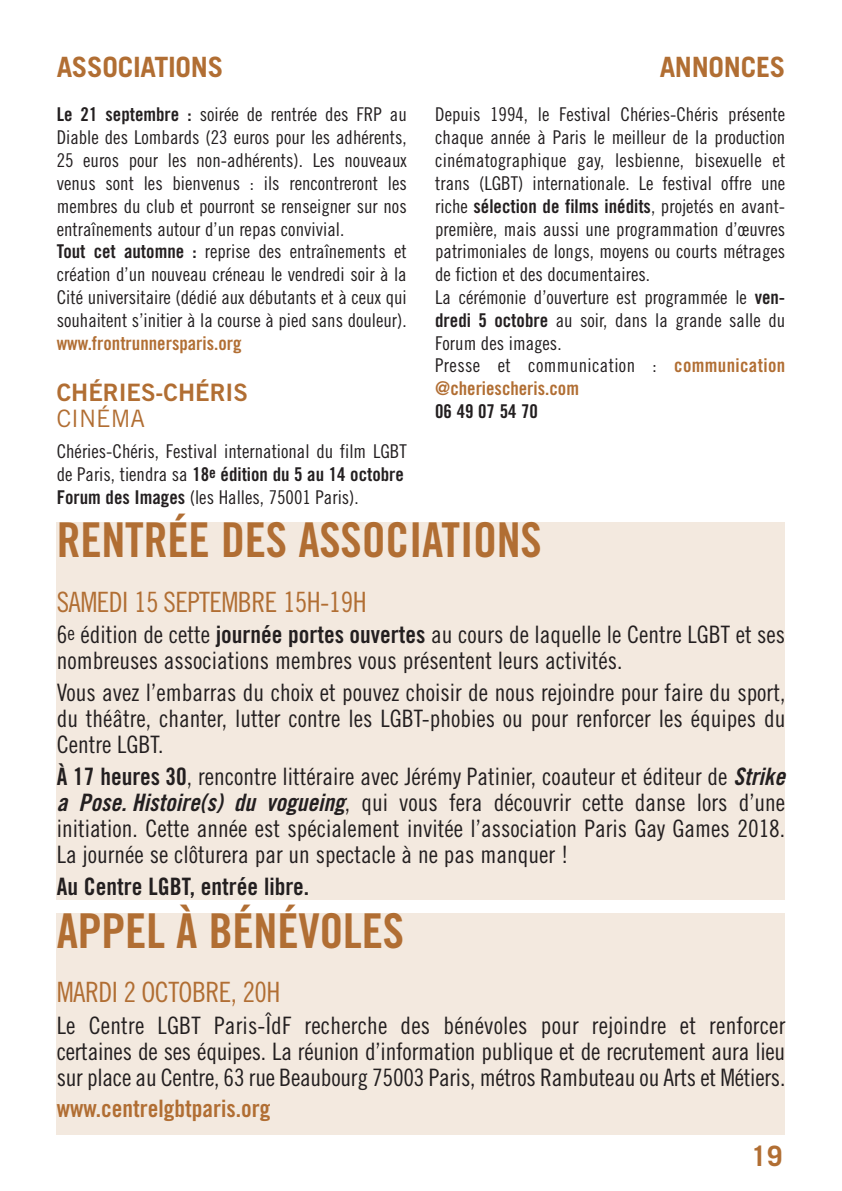
<style>
.page{position:relative;width:842px;height:1191px;background:#fff}
.page>*{position:absolute;margin:0;border:0;box-sizing:border-box;transform-origin:0 0}
.t1{font:48px "Trade Gothic Bold Cond Twenty";letter-spacing:-.005em;color:#b16e33}
.t2{font:28px "Trade Gothic Cond Eighteen";letter-spacing:-.02em;color:#b16e33}
.t3{font:700 28px "Trade Gothic";letter-spacing:-.01em;color:#b16e33}
.t4{font:24px/26px "Trade Gothic Cond Eighteen";color:#231f20;text-align:justify}
.t5{font:24px "Trade Gothic Bold Cond Twenty";color:#231f20}
.t6{font:24px "Trade Gothic Bold Cond Twenty";color:#b16e33}
.t7{font:24px "Trade Gothic Bold Two";color:#b16e33}
.t8{font:24px "Trade Gothic";color:#b16e33}
.t9{font:19px/22.8px "Trade Gothic Cond Eighteen";color:#231f20}
.t10{font:19px "Trade Gothic Bold Cond Twenty";color:#231f20}
.t11{font:19px "Trade Gothic Bold Cond Twenty";color:#b16e33}
.s1{font-family:"Trade Gothic Bold Cond Twenty"}
.s2{font-family:"Trade Gothic Cond Eighteen"}
.s3{font-size:15.2px}
.s4{font-family:"Trade Gothic Bold Cond Twenty";color:#b16e33}
.s5{font-size:19.2px}
.s6{font-family:"Trade Gothic Bold Cond Twenty";font-style:italic}
</style>
<div class="page">
<div style="left:57px;top:913px;width:728px;height:221px;background:#f3e9df"></div>
<div style="left:57px;top:523px;width:728px;height:377px;background:#f3e9df"></div>
<h2 class="t3" style="left:57px;top:57px;width:168px">ASSOCIATIONS</h2>
<p class="t9" style="left:57px;top:105px;width:352px"><span class="s1">Le 21 septembre :</span> soirée de rentrée des FRP au Diable des Lombards (23 euros pour les adhérents, 25 euros pour les non-adhérents). Les nouveaux venus sont les bienvenus : ils rencontreront les membres du club et pourront se renseigner sur nos entraînements autour d’un repas convivial.<br><span class="s1">Tout cet automne :</span> reprise des entraînements et création d’un nouveau créneau le vendredi soir à la Cité universitaire (dédié aux débutants et à ceux qui souhaitent s’initier à la course à pied sans douleur).</p>
<p class="t11" style="left:57px;top:336px;width:186px">www.frontrunnersparis.org</p>
<p class="t7" style="left:57px;top:383px;width:193px">CHÉRIES-CHÉRIS</p>
<p class="t8" style="left:57px;top:409px;width:90px">CINÉMA</p>
<p class="t9" style="left:57px;top:441px;width:352px">Chéries-Chéris, Festival international du film LGBT</p>
<p class="t10" style="left:57px;top:467px;width:349px"><span class="s2">de Paris, tiendra sa</span> 18<span class="s3">e</span> édition du 5 au 14 octobre</p>
<p class="t9" style="left:57px;top:487px;width:304px"><span class="s1">Forum des Images</span> (les Halles, 75001 Paris).</p>
<h2 class="t3" style="left:660px;top:57px;width:127px">ANNONCES</h2>
<p class="t9" style="left:435px;top:105px;width:352px;text-align:justify">Depuis 1994, le Festival Chéries-Chéris présente chaque année à Paris le meilleur de la production cinématographique gay, lesbienne, bisexuelle et trans (LGBT) internationale. Le festival offre une</p>
<p class="t10" style="left:435px;top:199px;width:352px"><span class="s2">riche</span> sélection de films inédits<span class="s2">, projetés en avant-</span></p>
<p class="t9" style="left:435px;top:219px;width:352px">première, mais aussi une programmation d’œuvres patrimoniales de longs, moyens ou courts métrages de fiction et des documentaires.<br>La cérémonie d’ouverture est programmée le <span class="s1">ven&shy;dredi 5 octobre</span> au soir, dans la grande salle du Forum des images.<br>Presse et communication : <span class="s4">communication</span></p>
<p class="t11" style="left:435px;top:381px;width:145px">@cheriescheris.com</p>
<p class="t10" style="left:435px;top:404px;width:104px">06 49 07 54 70</p>
<h1 class="t1" style="left:57px;top:523px;width:487px">RENTRÉE DES ASSOCIATIONS</h1>
<h2 class="t2" style="left:57px;top:591px;width:311px">SAMEDI 15 SEPTEMBRE 15H-19H</h2>
<p class="t4" style="left:57px;top:624px;width:730px">6<span class="s5">e</span> édition de cette <span class="s1">journée portes ouvertes</span> au cours de laquelle le Centre LGBT et ses nombreuses associations membres vous présentent leurs activités.</p>
<p class="t4" style="left:57px;top:681px;width:730px">Vous avez l’embarras du choix et pouvez choisir de nous rejoindre pour faire du sport, du théâtre, chanter, lutter contre les LGBT-phobies ou pour renforcer les équipes du Centre LGBT.</p>
<p class="t4" style="left:57px;top:765px;width:735px;text-align:left"><span class="s1">À 17 heures 30</span>, rencontre littéraire avec Jérémy Patinier, coauteur et éditeur de <span class="s6">Strike a Pose.Histoire(s) du vogueing</span>, qui vous fera découvrir cette danse lors d’une initiation. Cette année est spécialement invitée l’association Paris Gay Games 2018.<br>La journée se clôturera par un spectacle à ne pas manquer !</p>
<p class="t5" style="left:57px;top:877px;width:254px">Au Centre LGBT, entrée libre.</p>
<h1 class="t1" style="left:57px;top:913px;width:349px">APPEL À BÉNÉVOLES</h1>
<h2 class="t2" style="left:57px;top:981px;width:225px">MARDI 2 OCTOBRE, 20H</h2>
<p class="t4" style="left:57px;top:1014px;width:730px">Le Centre LGBT Paris-ÎdF recherche des bénévoles pour rejoindre et renforcer certaines de ses équipes. La réunion d’information publique et de recrutement aura lieu sur place au Centre, 63 rue Beaubourg 75003 Paris, métros Rambuteau ou Arts et Métiers.</p>
<p class="t6" style="left:57px;top:1100px;width:215px">www.centrelgbtparis.org</p>
<h2 class="t3" style="left:751px;top:1146px;width:33px">19</h2>
</div>
